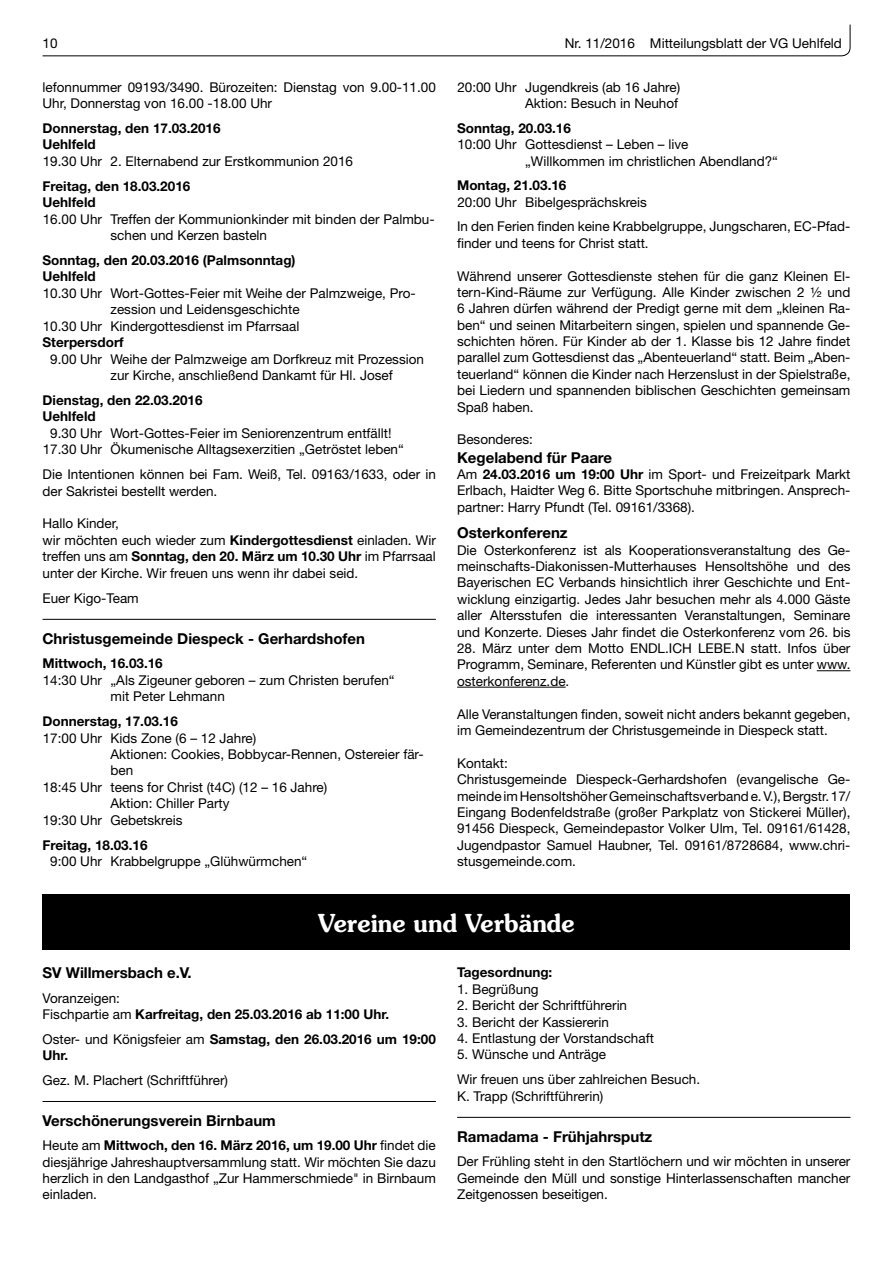
<style>
.page{position:relative;width:893px;height:1263px;background:#fff}
.page>*{position:absolute;margin:0;border:0;box-sizing:border-box;transform-origin:0 0}
.t1{font:600 24.75px "Souvenir";color:#fff;scale:.95 1}
.t2{font:700 15px "Helvetica Neue";color:#000}
.t3{font:13.5px/16.4px "Helvetica Neue";color:#000}
.t4{font:700 13.5px/16.5px "Helvetica Neue";color:#000}
.s1{font-weight:700}
.s2{font-weight:400}
</style>
<div class="page">
<svg style="left:42px;top:24px;width:809px;height:33px"></svg>
<hr style="left:43px;top:619px;width:393px;height:1px;background:#000">
<hr style="left:817px;top:670px;width:33px;height:1px;background:#000">
<hr style="left:457px;top:687px;width:109px;height:1px;background:#000">
<div style="left:43px;top:894px;width:807px;height:56px;background:#000"></div>
<hr style="left:43px;top:1101px;width:393px;height:1px;background:#000">
<hr style="left:457px;top:1117px;width:393px;height:1px;background:#000">
<p class="t3" style="left:43px;top:36px;width:17px">10</p>
<p class="t3" style="left:565px;top:36px;width:279px">Nr. 11/2016 Mitteilungsblatt der VG Uehlfeld</p>
<p class="t3" style="left:43px;top:80px;width:395px">lefonnummer 09193/3490. Bürozeiten: Dienstag von 9.00-11.00<br>Uhr, Donnerstag von 16.00 -18.00 Uhr</p>
<p class="t4" style="left:43px;top:121px;width:180px">Donnerstag, den 17.03.2016<br>Uehlfeld</p>
<p class="t3" style="left:43px;top:154px;width:312px">19.30 Uhr 2. Elternabend zur Erstkommunion 2016</p>
<p class="t4" style="left:43px;top:179px;width:149px">Freitag, den 18.03.2016<br>Uehlfeld</p>
<p class="t3" style="left:111px;top:212px;width:326px;text-indent:-68px">16.00 Uhr Treffen der Kommunionkinder mit binden der Palmbu&shy;schen und Kerzen basteln</p>
<p class="t4" style="left:43px;top:253px;width:255px">Sonntag, den 20.03.2016 (Palmsonntag)<br>Uehlfeld</p>
<p class="t3" style="left:43px;top:286px;width:374px">10.30 Uhr Wort-Gottes-Feier mit Weihe der Palmzweige, Pro-</p>
<p class="t3" style="left:111px;top:303px;width:191px">zession und Leidensgeschichte</p>
<p class="t3" style="left:43px;top:319px;width:258px">10.30 Uhr Kindergottesdienst im Pfarrsaal</p>
<p class="t4" style="left:43px;top:335px;width:83px">Sterpersdorf</p>
<p class="t3" style="left:111px;top:352px;width:315px;text-indent:-60px">9.00 Uhr Weihe der Palmzweige am Dorfkreuz mit Prozession zur Kirche, anschließend Dankamt für Hl. Josef</p>
<p class="t4" style="left:43px;top:393px;width:162px">Dienstag, den 22.03.2016<br>Uehlfeld</p>
<p class="t3" style="left:43px;top:426px;width:363px;text-align:center">9.30 Uhr Wort-Gottes-Feier im Seniorenzentrum entfällt!<br>17.30 Uhr Ökumenische Alltagsexerzitien „Getröstet leben“</p>
<p class="t3" style="left:43px;top:467px;width:395px">Die Intentionen können bei Fam. Weiß, Tel. 09163/1633, oder in der Sakristei bestellt werden.</p>
<p class="t3" style="left:43px;top:517px;width:395px">Hallo Kinder,<br>wir möchten euch wieder zum <span class="s1">Kindergottesdienst</span> einladen. Wir treffen uns am <span class="s1">Sonntag, den 20. März um 10.30 Uhr</span> im Pfarrsaal unter der Kirche. Wir freuen uns wenn ihr dabei seid.</p>
<p class="t3" style="left:43px;top:591px;width:98px">Euer Kigo-Team</p>
<p class="t2" style="left:43px;top:633px;width:324px">Christusgemeinde Diespeck - Gerhardshofen</p>
<p class="t4" style="left:43px;top:656px;width:122px">Mittwoch, 16.03.16</p>
<p class="t3" style="left:111px;top:673px;width:286px;text-indent:-68px">14:30 Uhr „Als Zigeuner geboren – zum Christen berufen“ mit Peter Lehmann</p>
<p class="t4" style="left:43px;top:714px;width:137px">Donnerstag, 17.03.16</p>
<p class="t3" style="left:43px;top:731px;width:215px">17:00 Uhr Kids Zone (6 – 12 Jahre)</p>
<p class="t3" style="left:111px;top:747px;width:315px">Aktionen: Cookies, Bobbycar-Rennen, Ostereier fär-</p>
<p class="t3" style="left:111px;top:764px;width:24px">ben</p>
<p class="t3" style="left:43px;top:780px;width:286px">18:45 Uhr teens for Christ (t4C) (12 – 16 Jahre)</p>
<p class="t3" style="left:111px;top:797px;width:121px">Aktion: Chiller Party</p>
<p class="t3" style="left:43px;top:813px;width:141px">19:30 Uhr Gebetskreis</p>
<p class="t4" style="left:43px;top:838px;width:107px">Freitag, 18.03.16</p>
<p class="t3" style="left:50px;top:854px;width:259px">9:00 Uhr Krabbelgruppe „Glühwürmchen“</p>
<p class="t3" style="left:457px;top:80px;width:224px;text-align:right">20:00 Uhr Jugendkreis (ab 16 Jahre)<br>Aktion: Besuch in Neuhof</p>
<p class="t4" style="left:457px;top:121px;width:115px">Sonntag, 20.03.16</p>
<p class="t3" style="left:525px;top:138px;width:254px;text-indent:-68px">10:00 Uhr Gottesdienst – Leben – live<br>„Willkommen im christlichen Abendland?“</p>
<p class="t4" style="left:457px;top:178px;width:111px">Montag, 21.03.16</p>
<p class="t3" style="left:457px;top:191px;width:395px;line-height:24.8px">20:00 Uhr Bibelgesprächskreis<br>In den Ferien finden keine Krabbelgruppe, Jungscharen, EC-Pfad-</p>
<p class="t3" style="left:457px;top:236px;width:193px">finder und teens for Christ statt.</p>
<p class="t3" style="left:457px;top:269px;width:395px;text-align:justify">Während unserer Gottesdienste stehen für die ganz Kleinen El&shy;tern-Kind-Räume zur Verfügung. Alle Kinder zwischen 2 ½ und 6 Jahren dürfen während der Predigt gerne mit dem „kleinen Ra&shy;ben“ und seinen Mitarbeitern singen, spielen und spannende Ge&shy;schichten hören. Für Kinder ab der 1. Klasse bis 12 Jahre findet parallel zum Gottesdienst das „Abenteuerland“ statt. Beim „Aben&shy;teuerland“ können die Kinder nach Herzenslust in der Spielstraße, bei Liedern und spannenden biblischen Geschichten gemeinsam Spaß haben.</p>
<p class="t3" style="left:457px;top:433px;width:77px">Besonderes:</p>
<p class="t2" style="left:457px;top:452px;width:157px">Kegelabend für Paare</p>
<p class="t3" style="left:457px;top:467px;width:395px;text-align:justify">Am <span class="s1">24.03.2016 um 19:00 Uhr</span> im Sport- und Freizeitpark Markt Erlbach, Haidter Weg 6. Bitte Sportschuhe mitbringen. Ansprech&shy;partner: Harry Pfundt (Tel. 09161/3368).</p>
<p class="t2" style="left:457px;top:528px;width:112px">Osterkonferenz</p>
<p class="t3" style="left:457px;top:543px;width:395px;text-align:justify">Die Osterkonferenz ist als Kooperationsveranstaltung des Ge&shy;meinschafts-Diakonissen-Mutterhauses Hensoltshöhe und des Bayerischen EC Verbands hinsichtlich ihrer Geschichte und Ent&shy;wicklung einzigartig. Jedes Jahr besuchen mehr als 4.000 Gäste aller Altersstufen die interessanten Veranstaltungen, Seminare und Konzerte. Dieses Jahr findet die Osterkonferenz vom 26. bis</p>
<p class="t3" style="left:457px;top:641px;width:395px;text-align:justify">28. März unter dem Motto ENDL.ICH LEBE.N statt. Infos über Programm, Seminare, Referenten und Künstler gibt es unter www. osterkonferenz.de.</p>
<p class="t3" style="left:457px;top:707px;width:395px">Alle Veranstaltungen finden, soweit nicht anders bekannt gegeben, im Gemeindezentrum der Christusgemeinde in Diespeck statt.</p>
<p class="t3" style="left:457px;top:756px;width:395px">Kontakt:<br>Christusgemeinde Diespeck-Gerhardshofen (evangelische Ge&shy;meinde im Hensoltshöher Gemeinschaftsverband e. V.), Bergstr. 17/ Eingang Bodenfeldstraße (großer Parkplatz von Stickerei Müller), 91456 Diespeck, Gemeindepastor Volker Ulm, Tel. 09161/61428, Jugendpastor Samuel Haubner, Tel. 09161/8728684, www.chri&shy;stusgemeinde.com.</p>
<h1 class="t1" style="left:318px;top:913px;width:271px">Vereine und Verbände</h1>
<p class="t2" style="left:43px;top:968px;width:151px">SV Willmersbach e.V.</p>
<p class="t4" style="left:43px;top:991px;width:348px"><span class="s2">Voranzeigen:<br>Fischpartie am</span> Karfreitag, den 25.03.2016 ab 11:00 Uhr.</p>
<p class="t4" style="left:43px;top:1032px;width:395px"><span class="s2">Oster- und Königsfeier am</span> Samstag, den 26.03.2016 um 19:00<br>Uhr.</p>
<p class="t3" style="left:43px;top:1073px;width:187px">Gez. M. Plachert (Schriftführer)</p>
<p class="t2" style="left:43px;top:1115px;width:235px">Verschönerungsverein Birnbaum</p>
<p class="t3" style="left:43px;top:1138px;width:395px;text-align:justify">Heute am <span class="s1">Mittwoch, den 16. März 2016, um 19.00 Uhr</span> findet die diesjährige Jahreshauptversammlung statt. Wir möchten Sie dazu herzlich in den Landgasthof „Zur Hammerschmiede" in Birnbaum einladen.</p>
<p class="t4" style="left:457px;top:965px;width:97px">Tagesordnung:</p>
<p class="t3" style="left:457px;top:982px;width:83px">1. Begrüßung</p>
<p class="t3" style="left:457px;top:998px;width:172px">2. Bericht der Schriftführerin</p>
<p class="t3" style="left:457px;top:1015px;width:153px">3. Bericht der Kassiererin</p>
<p class="t3" style="left:457px;top:1031px;width:198px">4. Entlastung der Vorstandschaft</p>
<p class="t3" style="left:457px;top:1043px;width:245px;line-height:24.8px">5. Wünsche und Anträge<br>Wir freuen uns über zahlreichen Besuch.</p>
<p class="t3" style="left:457px;top:1089px;width:148px">K. Trapp (Schriftführerin)</p>
<p class="t2" style="left:457px;top:1131px;width:197px">Ramadama - Frühjahrsputz</p>
<p class="t3" style="left:457px;top:1154px;width:395px;text-align:justify">Der Frühling steht in den Startlöchern und wir möchten in unserer Gemeinde den Müll und sonstige Hinterlassenschaften mancher Zeitgenossen beseitigen.</p>
</div>
